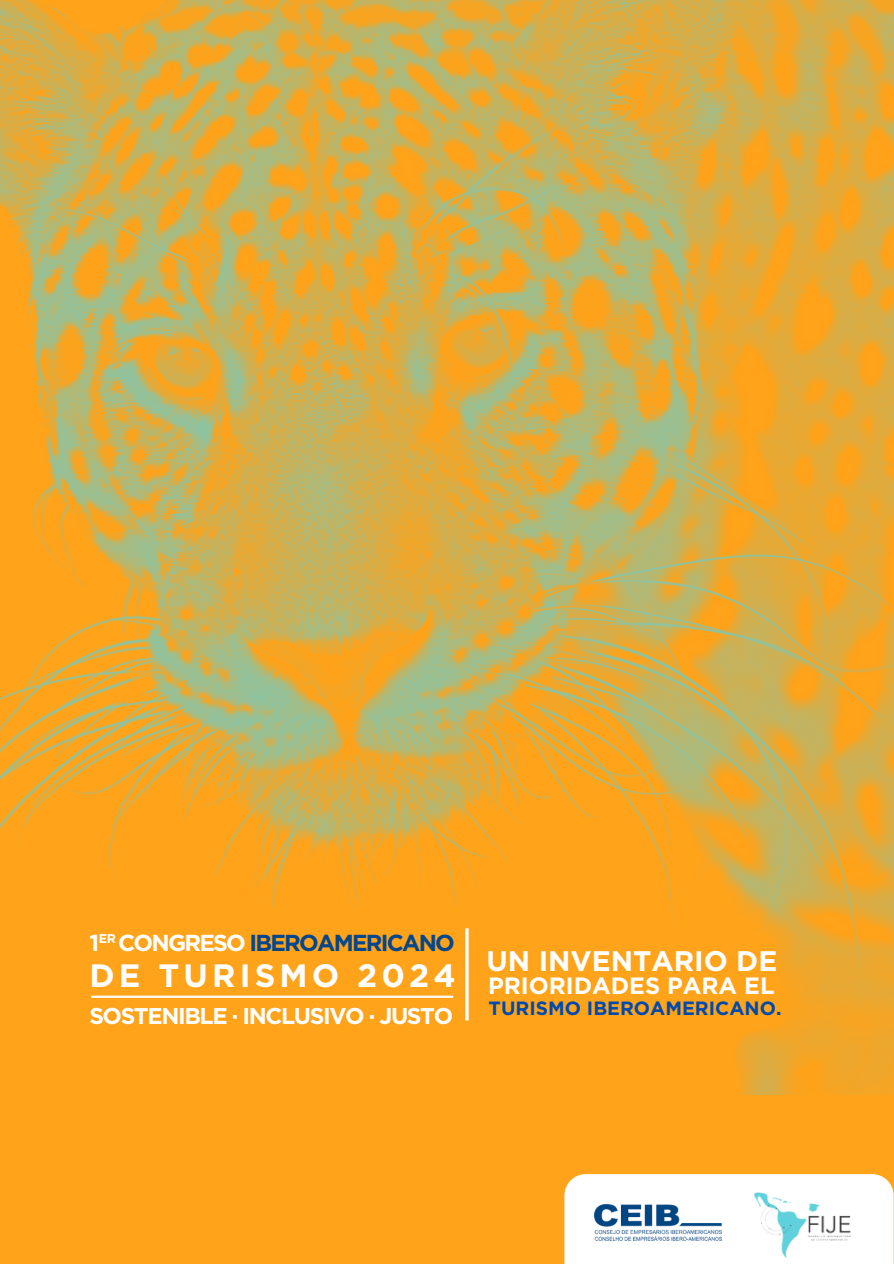
<style>
.page{position:relative;width:894px;height:1264px;background:#fff}
.page>*{position:absolute;margin:0;border:0;box-sizing:border-box;transform-origin:0 0}
.t1{font:700 32.25px "Gotham";letter-spacing:.13em;color:#fff}
.t2{font:700 28.2px "Gotham";color:#fff}
.t3{font:700 23.55px "Gotham";color:#fff}
.t4{font:700 23.1px "Gotham";letter-spacing:-.075em;color:#06468a}
.t5{font:700 22.8px "Gotham";letter-spacing:-.06em;color:#fff}
.t6{font:700 19.2px "Gotham";color:#004aad}
.t7{font:700 12.6px "Gotham";color:#fff}
.s1{color:#fff}
</style>
<div class="page">
<div style="left:0;top:0;width:893px;height:1263px;background:#ffa31a"></div>
<img style="left:0;top:0;width:893px;height:1094px">
<div style="left:564px;top:1174px;width:329px;height:89px;background:#fff"></div>
<img style="left:594px;top:1204px;width:127px;height:36px">
<img style="left:753px;top:1192px;width:98px;height:66px">
<hr style="left:91px;top:995px;width:362px;height:2px;background:#fff">
<hr style="left:465px;top:928px;width:3px;height:92px;background:#fff">
<p class="t4" style="left:89px;top:928px;width:367px"><span class="s1">1 CONGRESO</span> IBEROAMERICANO</p>
<p class="t1" style="left:89px;top:955px;width:368px">DE TURISMO 2024</p>
<p class="t5" style="left:89px;top:1001px;width:365px">SOSTENIBLE · INCLUSIVO · JUSTO</p>
<h1 class="t7" style="left:99px;top:930px;width:19px">ER</h1>
<h3 class="t2" style="left:486px;top:943px;width:292px">UN INVENTARIO DE</h3>
<p class="t3" style="left:488px;top:971px;width:288px">PRIORIDADES PARA EL</p>
<h2 class="t6" style="left:488px;top:997px;width:294px">TURISMO IBEROAMERICANO.</h2>
</div>
